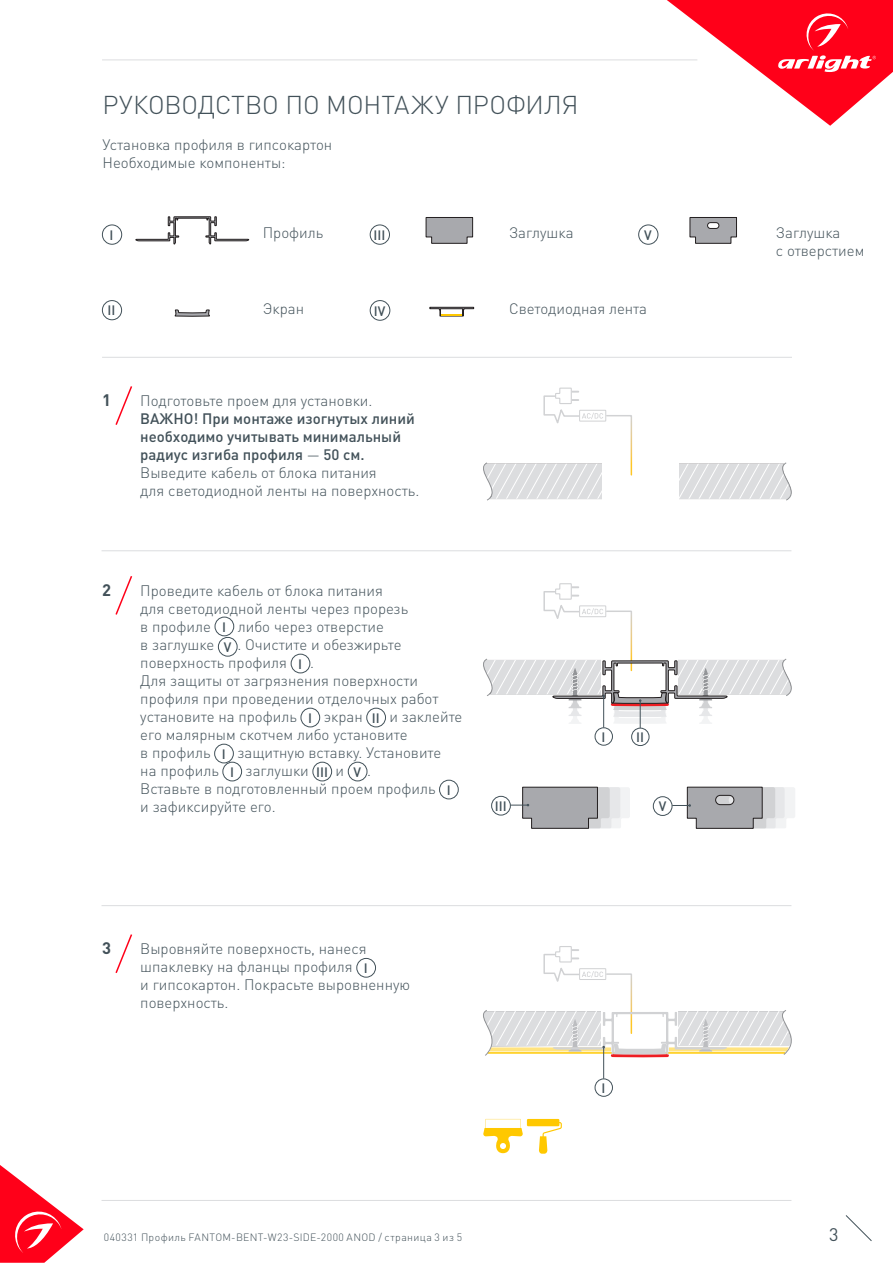
<style>
.page{position:relative;width:893px;height:1263px;background:#fff}
.page>*{position:absolute;margin:0;border:0;box-sizing:border-box;transform-origin:0 0}
.t1{font:300 25.5px "DIN Pro";letter-spacing:-.005em;color:#425159}
.t2{font:18px "DIN Pro";color:#425159}
.t3{font:700 16.5px "DIN Pro";color:#425159}
.t4{font:300 15px/18px "DIN Pro";color:#425159}
.t5{font:500 13.5px "DIN Pro";color:#425159}
.t6{font:300 10.5px "DIN Pro";letter-spacing:.04em;color:#425159}
.s1{font-weight:500}
</style>
<div class="page">
<svg style="left:0;top:1165px;width:84px;height:98px"></svg>
<svg style="left:845px;top:1215px;width:27px;height:26px"></svg>
<svg style="left:667px;top:0;width:226px;height:126px"></svg>
<hr style="left:102px;top:60px;width:595px;height:1px;background:#dcdddf">
<hr style="left:102px;top:1200px;width:689px;height:1px;background:#dcdddf">
<hr style="left:102px;top:357px;width:690px;height:1px;background:#dcdddf">
<div style="left:102px;top:225px;width:20px;height:19px;border:1px solid #425159;border-radius:50%"></div>
<div style="left:102px;top:300px;width:20px;height:20px;border:1px solid #425159;border-radius:50%"></div>
<div style="left:370px;top:300px;width:20px;height:20px;border:1px solid #425159;border-radius:50%"></div>
<div style="left:370px;top:225px;width:20px;height:19px;border:1px solid #425159;border-radius:50%"></div>
<div style="left:638px;top:225px;width:20px;height:19px;border:1px solid #425159;border-radius:50%"></div>
<hr style="left:102px;top:550px;width:689px;height:1px;background:#dcdddf">
<hr style="left:102px;top:905px;width:689px;height:1px;background:#dcdddf">
<div style="left:357px;top:958px;width:19px;height:19px;border:1px solid #425159;border-radius:50%"></div>
<div style="left:215px;top:617px;width:19px;height:19px;border:1px solid #425159;border-radius:50%"></div>
<div style="left:218px;top:637px;width:19px;height:19px;border:1px solid #425159;border-radius:50%"></div>
<div style="left:291px;top:654px;width:19px;height:19px;border:1px solid #425159;border-radius:50%"></div>
<div style="left:301px;top:708px;width:19px;height:19px;border:1px solid #425159;border-radius:50%"></div>
<div style="left:367px;top:708px;width:19px;height:19px;border:1px solid #425159;border-radius:50%"></div>
<div style="left:214px;top:744px;width:20px;height:19px;border:1px solid #425159;border-radius:50%"></div>
<div style="left:223px;top:762px;width:19px;height:19px;border:1px solid #425159;border-radius:50%"></div>
<div style="left:313px;top:762px;width:19px;height:19px;border:1px solid #425159;border-radius:50%"></div>
<div style="left:348px;top:762px;width:19px;height:19px;border:1px solid #425159;border-radius:50%"></div>
<div style="left:439px;top:780px;width:19px;height:19px;border:1px solid #425159;border-radius:50%"></div>
<svg style="left:115px;top:386px;width:18px;height:39px"></svg>
<svg style="left:115px;top:576px;width:18px;height:39px"></svg>
<svg style="left:115px;top:934px;width:17px;height:39px"></svg>
<svg style="left:483px;top:1119px;width:79px;height:35px"></svg>
<svg style="left:429px;top:307px;width:45px;height:9px"></svg>
<svg style="left:483px;top:387px;width:309px;height:114px"></svg>
<svg style="left:136px;top:217px;width:113px;height:27px"></svg>
<svg style="left:174px;top:310px;width:36px;height:6px"></svg>
<svg style="left:426px;top:217px;width:47px;height:26px"></svg>
<svg style="left:690px;top:217px;width:47px;height:26px"></svg>
<div style="left:631px;top:728px;width:18px;height:18px;border:1px solid #425159;border-radius:50%"></div>
<div style="left:595px;top:728px;width:18px;height:17px;border:1px solid #425159;border-radius:50%"></div>
<div style="left:595px;top:1079px;width:18px;height:17px;border:1px solid #425159;border-radius:50%"></div>
<svg style="left:483px;top:583px;width:309px;height:145px"></svg>
<hr style="left:603px;top:1048px;width:1px;height:31px;background:#425159">
<svg style="left:483px;top:946px;width:309px;height:112px"></svg>
<div style="left:491px;top:796px;width:20px;height:19px;border:1px solid #425159;border-radius:50%"></div>
<svg style="left:511px;top:787px;width:119px;height:41px"></svg>
<div style="left:653px;top:796px;width:19px;height:20px;border:1px solid #425159;border-radius:50%"></div>
<svg style="left:672px;top:787px;width:123px;height:41px"></svg>
<p class="t1" style="left:103px;top:87px;width:477px">РУКОВОДСТВО ПО МОНТАЖУ ПРОФИЛЯ</p>
<p class="t4" style="left:103px;top:134px;width:231px">Установка профиля в гипсокартон</p>
<p class="t4" style="left:103px;top:152px;width:185px">Необходимые компоненты:</p>
<p class="t5" style="left:110px;top:226px;width:5px">I</p>
<p class="t4" style="left:263px;top:223px;width:62px">Профиль</p>
<p class="t4" style="left:509px;top:223px;width:66px">Заглушка</p>
<p class="t4" style="left:776px;top:223px;width:90px">Заглушка<br>с отверстием</p>
<p class="t5" style="left:373px;top:226px;width:13px">III</p>
<p class="t5" style="left:644px;top:226px;width:9px">V</p>
<p class="t4" style="left:263px;top:299px;width:43px">Экран</p>
<p class="t4" style="left:509px;top:299px;width:140px">Светодиодная лента</p>
<p class="t5" style="left:108px;top:301px;width:9px">II</p>
<p class="t5" style="left:374px;top:301px;width:13px">IV</p>
<p class="t3" style="left:102px;top:389px;width:10px">1</p>
<p class="t4" style="left:140px;top:391px;width:281px">Подготовьте проем для установки.<br><span class="s1">ВАЖНО! При монтаже изогнутых линий необходимо учитывать минимальный радиус изгиба профиля</span> ― <span class="s1">50 см.<br></span>Выведите кабель от блока питания<br>для светодиодной ленты на поверхность.</p>
<p class="t3" style="left:102px;top:579px;width:10px">2</p>
<p class="t4" style="left:140px;top:581px;width:269px">Проведите кабель от блока питания для светодиодной ленты через прорезь в профиле</p>
<p class="t5" style="left:222px;top:617px;width:5px">I</p>
<p class="t4" style="left:238px;top:617px;width:148px">либо через отверстие</p>
<p class="t4" style="left:140px;top:635px;width:263px;text-indent:97px">. Очистите и обезжирьте поверхность профиля</p>
<p class="t4" style="left:140px;top:635px;width:76px">в заглушке</p>
<p class="t5" style="left:224px;top:638px;width:9px">V</p>
<p class="t5" style="left:298px;top:655px;width:5px">I</p>
<p class="t4" style="left:140px;top:653px;width:300px;text-indent:170px">.<br>Для защиты от загрязнения поверхности профиля при проведении отделочных работ установите на профиль</p>
<p class="t4" style="left:140px;top:707px;width:324px;text-indent:249px">и заклейте его малярным скотчем либо установите<br>в профиль</p>
<p class="t5" style="left:308px;top:709px;width:5px">I</p>
<p class="t4" style="left:324px;top:707px;width:41px">экран</p>
<p class="t5" style="left:372px;top:709px;width:9px">II</p>
<p class="t5" style="left:222px;top:745px;width:5px">I</p>
<p class="t4" style="left:237px;top:743px;width:206px">защитную вставку. Установите</p>
<p class="t4" style="left:140px;top:761px;width:80px">на профиль</p>
<p class="t5" style="left:230px;top:763px;width:5px">I</p>
<p class="t4" style="left:246px;top:761px;width:65px">заглушки</p>
<p class="t5" style="left:316px;top:763px;width:13px">III</p>
<p class="t4" style="left:336px;top:761px;width:10px">и</p>
<p class="t5" style="left:354px;top:763px;width:9px">V</p>
<p class="t4" style="left:140px;top:761px;width:297px;text-indent:227px">.<br>Вставьте в подготовленный проем профиль</p>
<p class="t5" style="left:447px;top:781px;width:5px">I</p>
<p class="t4" style="left:140px;top:797px;width:137px">и зафиксируйте его.</p>
<p class="t5" style="left:601px;top:728px;width:5px">I</p>
<p class="t5" style="left:636px;top:728px;width:9px">II</p>
<p class="t5" style="left:495px;top:797px;width:13px">III</p>
<p class="t5" style="left:659px;top:797px;width:9px">V</p>
<p class="t3" style="left:102px;top:937px;width:10px">3</p>
<p class="t4" style="left:140px;top:939px;width:228px">Выровняйте поверхность, нанеся шпаклевку на фланцы профиля</p>
<p class="t5" style="left:364px;top:959px;width:5px">I</p>
<p class="t4" style="left:140px;top:975px;width:271px">и гипсокартон. Покрасьте выровненную поверхность.</p>
<p class="t5" style="left:601px;top:1079px;width:5px">I</p>
<p class="t6" style="left:104px;top:1230px;width:360px">040331 Профиль FANTOM-BENT-W23-SIDE-2000 ANOD / страница 3 из 5</p>
<p class="t2" style="left:829px;top:1222px;width:11px">3</p>
</div>
